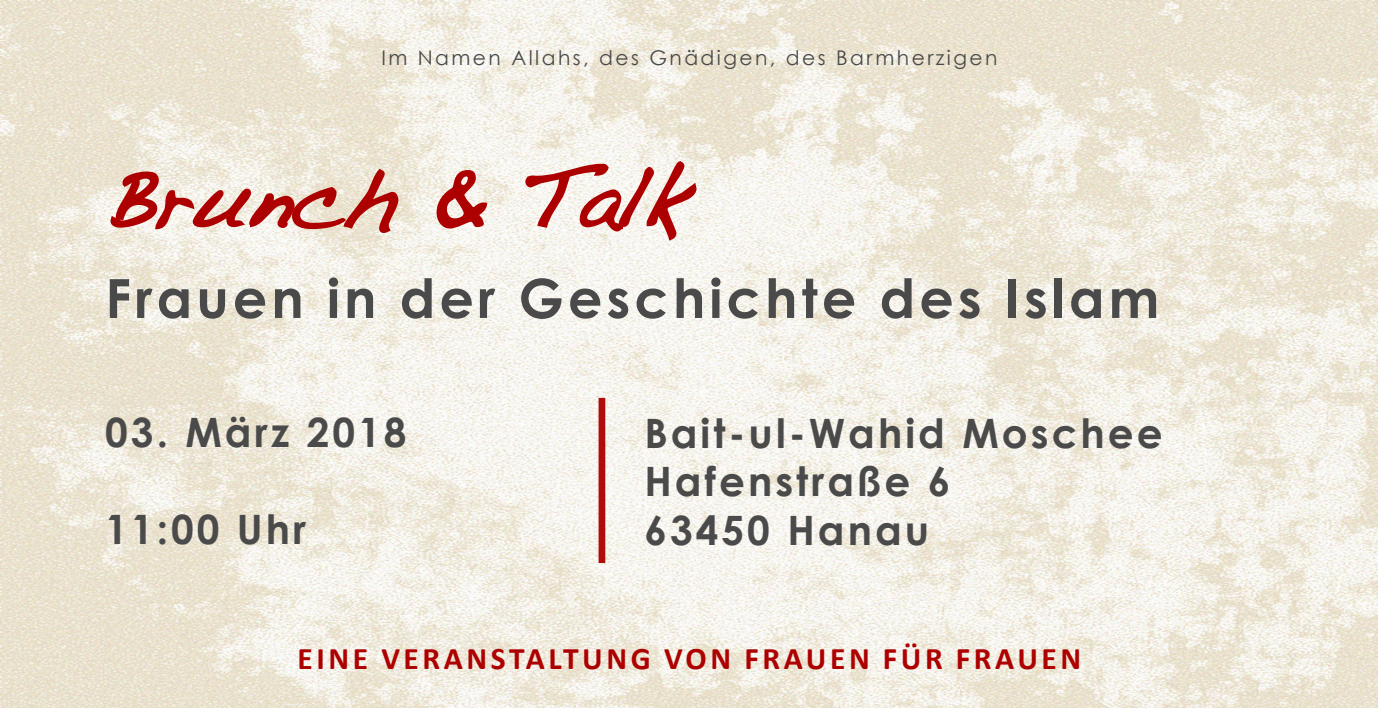
<style>
.page{position:relative;width:1378px;height:708px;background:#fff}
.page>*{position:absolute;margin:0;border:0;box-sizing:border-box;transform-origin:0 0}
.t1{font:81px "Handwriting Dakota";letter-spacing:.01em;color:#ad0000}
.t2{font:700 54px "Century Gothic";letter-spacing:.075em;color:#4a4a4a}
.t3{font:700 40.5px/48.6px "Century Gothic";letter-spacing:.075em;color:#4a4a4a}
.t4{font:700 31.5px "Calibri";letter-spacing:.115em;color:#ad0000}
.t5{font:20.25px "Century Gothic";letter-spacing:.12em;color:#494949}
</style>
<div class="page">
<img style="left:1px;top:0;width:1377px;height:708px">
<svg style="left:109px;top:167px;width:291px;height:68px;background:#e0b5ab"></svg>
<svg style="left:435px;top:168px;width:54px;height:62px"></svg>
<svg style="left:524px;top:159px;width:175px;height:84px"></svg>
<div style="left:598px;top:398px;width:7px;height:165px;background:#b00c0c"></div>
<hr style="left:1377px;top:627px;width:1px;height:81px;background:#fff">
<p class="t5" style="left:381px;top:45px;width:617px">Im Namen Allahs, des Gnädigen, des Barmherzigen</p>
<h1 class="t1" style="left:105px;top:139px;width:584px">Brunch &amp; Talk</h1>
<h2 class="t2" style="left:105px;top:264px;width:1055px">Frauen in der Geschichte des Islam</h2>
<p class="t3" style="left:105px;top:406px;width:303px">03. März 2018</p>
<p class="t3" style="left:105px;top:504px;width:202px">11:00 Uhr</p>
<p class="t3" style="left:644px;top:407px;width:520px">Bait-ul-Wahid Moschee<br>Hafenstraße 6<br>63450 Hanau</p>
<p class="t4" style="left:297px;top:639px;width:785px">EINE VERANSTALTUNG VON FRAUEN FÜR FRAUEN</p>
</div>
